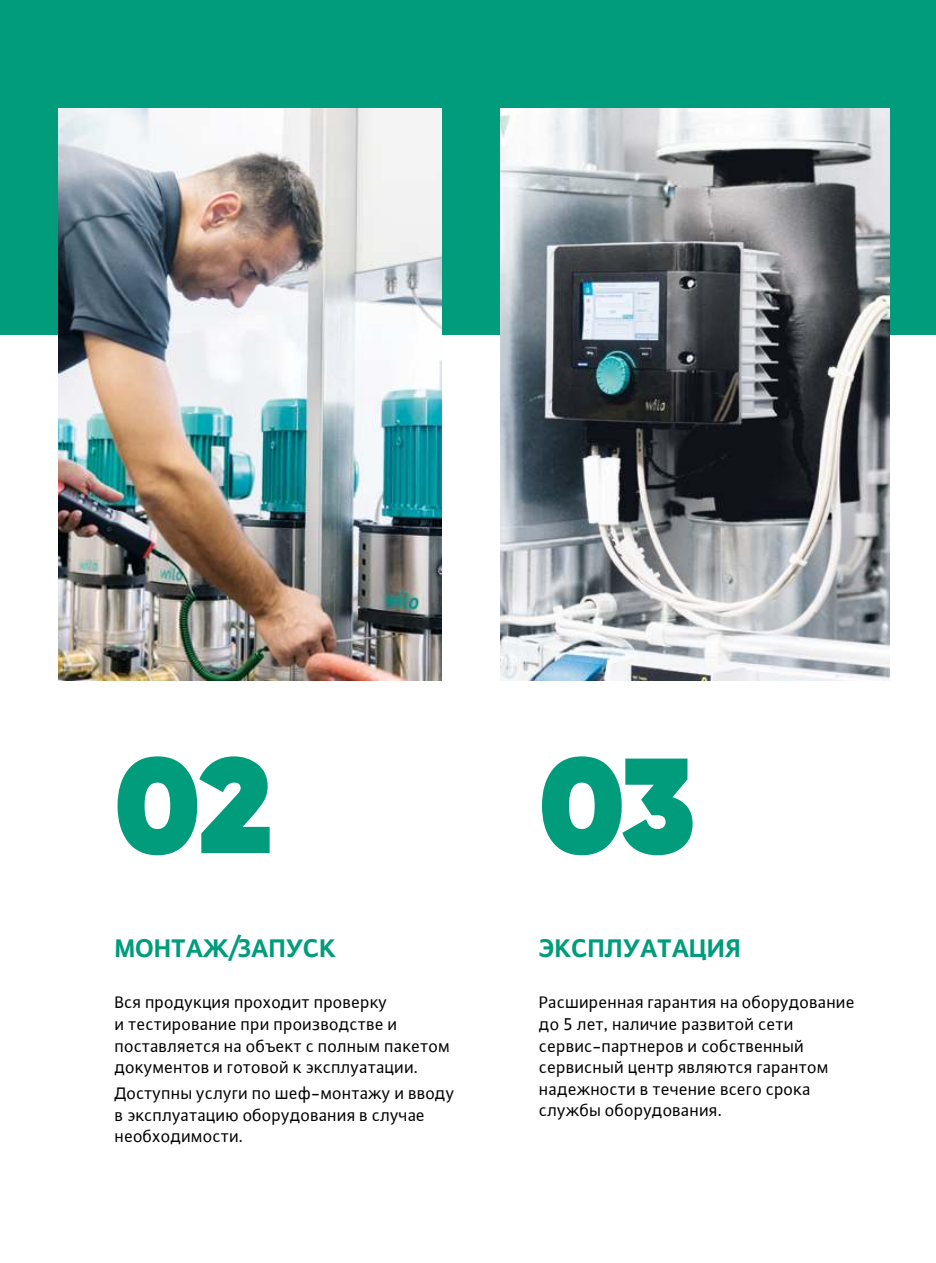
<style>
.page{position:relative;width:936px;height:1263px;background:#fff}
.page>*{position:absolute;margin:0;border:0;box-sizing:border-box;transform-origin:0 0}
.t1{font:800 135px "Gilroy";color:#009c7b}
.t2{font:700 27px "WILO Plus Global";color:#009c7b}
.t3{font:18px/21.6px "WILO Plus Global";color:#000}
</style>
<div class="page">
<div style="left:0;top:0;width:935px;height:335px;background:#009c7b"></div>
<img style="left:58px;top:108px;width:383px;height:572px">
<img style="left:501px;top:108px;width:388px;height:572px">
<h1 class="t1" style="left:115px;top:745px;width:159px">02</h1>
<h1 class="t1" style="left:539px;top:745px;width:157px">03</h1>
<h2 class="t2" style="left:115px;top:932px;width:223px">МОНТАЖ/ЗАПУСК</h2>
<p class="t3" style="left:115px;top:991px;width:337px">Вся продукция проходит проверку<br>и тестирование при производстве и поставляется на объект с полным пакетом документов и готовой к эксплуатации.</p>
<p class="t3" style="left:115px;top:1082px;width:341px">Доступны услуги по шеф-монтажу и вводу в эксплуатацию оборудования в случае необходимости.</p>
<h2 class="t2" style="left:539px;top:932px;width:203px">ЭКСПЛУАТАЦИЯ</h2>
<p class="t3" style="left:539px;top:991px;width:317px">Расширенная гарантия на оборудование до 5 лет, наличие развитой сети сервис-партнеров и собственный сервисный центр являются гарантом надежности в течение всего срока службы оборудования.</p>
</div>
